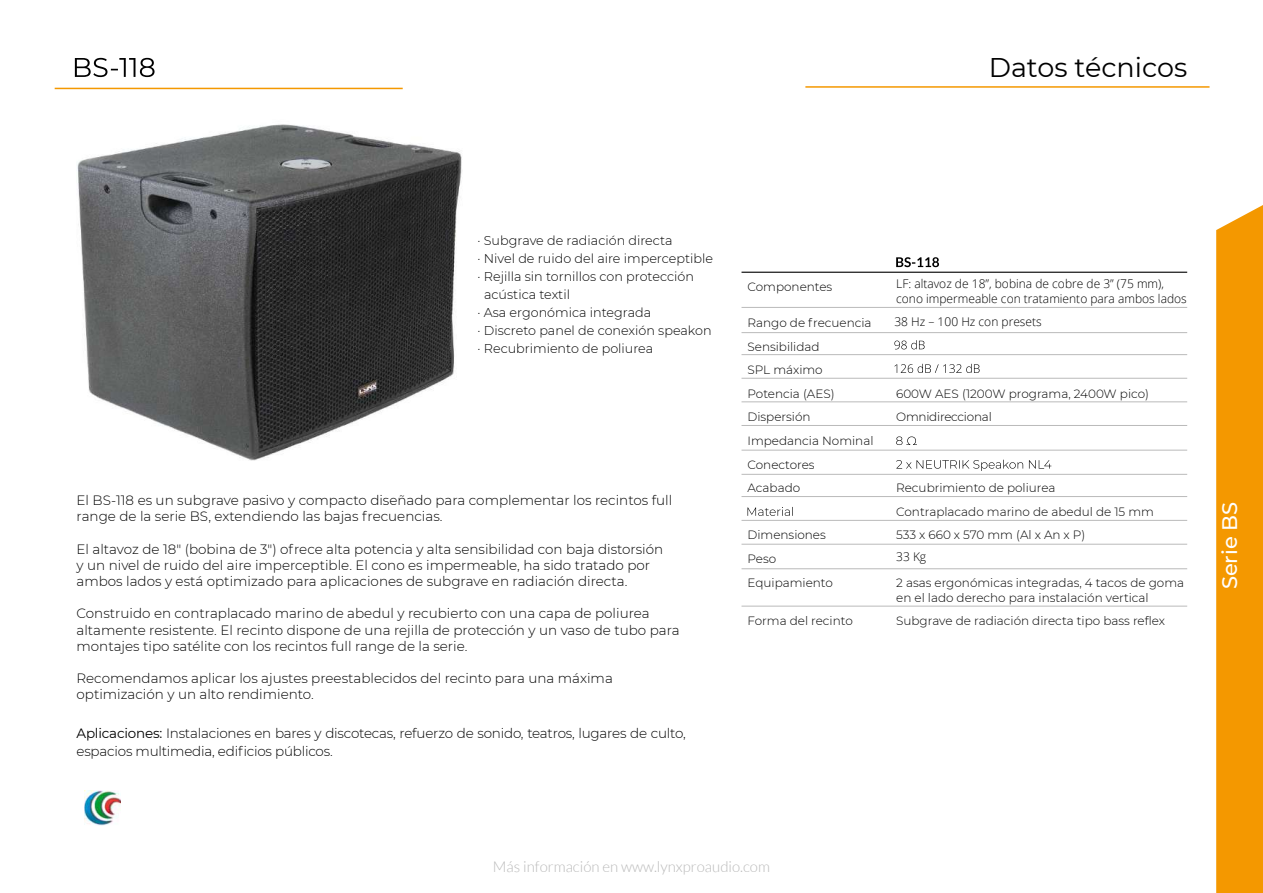
<style>
.page{position:relative;width:1263px;height:893px;background:#fff}
.page>*{position:absolute;margin:0;border:0;box-sizing:border-box;transform-origin:0 0}
.t1{font:27px "Montserrat";color:#000}
.t2{font:500 21px "Montserrat";color:#fff}
.t3{font:300 15px "Lato";color:#bababa}
.t4{font:300 13.5px/16.2px "Montserrat";color:#000}
.t5{font:300 12.75px "Montserrat";color:#000}
.t6{font:300 12px/23.5px "Montserrat";color:#000}
.t7{font:300 12px/15px "Open Sans";color:#000}
.t8{font:300 12px "Montserrat";letter-spacing:-.02em;color:#000}
.s1{font-weight:400}
</style>
<div class="page">
<svg style="left:75px;top:58px;width:80px;height:19px"></svg>
<hr style="left:55px;top:88px;width:348px;height:1px;background:#f49800">
<hr style="left:805px;top:86px;width:404px;height:2px;background:#f49800">
<img style="left:77px;top:124px;width:385px;height:336px">
<svg style="left:896px;top:257px;width:43px;height:10px"></svg>
<svg style="left:894px;top:340px;width:30px;height:9px"></svg>
<svg style="left:894px;top:364px;width:85px;height:9px"></svg>
<svg style="left:896px;top:436px;width:21px;height:9px"></svg>
<svg style="left:896px;top:460px;width:155px;height:11px"></svg>
<svg style="left:747px;top:507px;width:46px;height:9px"></svg>
<hr style="left:741px;top:272px;width:446px;height:1px;background:#000">
<hr style="left:741px;top:307px;width:446px;height:1px;background:#bababa">
<hr style="left:741px;top:332px;width:446px;height:1px;background:#bababa">
<hr style="left:741px;top:354px;width:446px;height:1px;background:#bababa">
<hr style="left:741px;top:402px;width:446px;height:1px;background:#bababa">
<hr style="left:741px;top:378px;width:446px;height:1px;background:#bababa">
<hr style="left:741px;top:425px;width:446px;height:1px;background:#bababa">
<hr style="left:741px;top:450px;width:446px;height:1px;background:#bababa">
<hr style="left:741px;top:496px;width:446px;height:1px;background:#bababa">
<hr style="left:741px;top:474px;width:446px;height:1px;background:#bababa">
<hr style="left:741px;top:544px;width:446px;height:1px;background:#bababa">
<hr style="left:741px;top:568px;width:446px;height:1px;background:#bababa">
<hr style="left:741px;top:606px;width:446px;height:1px;background:#bababa">
<hr style="left:741px;top:520px;width:446px;height:1px;background:#bababa">
<img style="left:84px;top:790px;width:37px;height:36px">
<div style="left:1216px;top:205px;width:47px;height:688px;background:#f49800"></div>
<h1 class="t1" style="left:989px;top:48px;width:200px">Datos técnicos</h1>
<p class="t5" style="left:477px;top:232px;width:197px">· Subgrave de radiación directa</p>
<p class="t5" style="left:477px;top:250px;width:237px">· Nivel de ruido del aire imperceptible</p>
<p class="t5" style="left:477px;top:268px;width:218px">· Rejilla sin tornillos con protección</p>
<p class="t5" style="left:484px;top:286px;width:87px">acústica textil</p>
<p class="t5" style="left:477px;top:304px;width:175px">· Asa ergonómica integrada</p>
<p class="t5" style="left:477px;top:322px;width:236px">· Discreto panel de conexión speakon</p>
<p class="t5" style="left:477px;top:340px;width:177px">· Recubrimiento de poliurea</p>
<p class="t4" style="left:77px;top:492px;width:597px">El BS-118 es un subgrave pasivo y compacto diseñado para complementar los recintos full range de la serie BS, extendiendo las bajas frecuencias.</p>
<p class="t4" style="left:77px;top:540px;width:588px">El altavoz de 18″ (bobina de 3″) ofrece alta potencia y alta sensibilidad con baja distorsión y un nivel de ruido del aire imperceptible. El cono es impermeable, ha sido tratado por ambos lados y está optimizado para aplicaciones de subgrave en radiación directa.</p>
<p class="t4" style="left:77px;top:605px;width:605px">Construido en contraplacado marino de abedul y recubierto con una capa de poliurea altamente resistente. El recinto dispone de una rejilla de protección y un vaso de tubo para montajes tipo satélite con los recintos full range de la serie.</p>
<p class="t4" style="left:77px;top:670px;width:538px">Recomendamos aplicar los ajustes preestablecidos del recinto para una máxima optimización y un alto rendimiento.</p>
<p class="t4" style="left:77px;top:724px;width:611px;line-height:18px"><span class="s1">Aplicaciones:</span> Instalaciones en bares y discotecas, refuerzo de sonido, teatros, lugares de culto, espacios multimedia, edificios públicos.</p>
<p class="t6" style="left:747px;top:274px;width:86px">Componentes</p>
<p class="t7" style="left:896px;top:276px;width:292px">LF: altavoz de 18”, bobina de cobre de 3” (75 mm), cono impermeable con tratamiento para ambos lados</p>
<p class="t6" style="left:747px;top:310px;width:126px">Rango de frecuencia</p>
<p class="t7" style="left:894px;top:313px;width:149px">38 Hz – 100 Hz con presets</p>
<p class="t6" style="left:747px;top:334px;width:89px">Sensibilidad<br>SPL máximo<br>Potencia (AES)</p>
<p class="t6" style="left:896px;top:381px;width:254px">600W AES (1200W programa, 2400W pico)</p>
<p class="t6" style="left:747px;top:405px;width:65px">Dispersión</p>
<p class="t8" style="left:896px;top:409px;width:97px">Omnidireccional</p>
<p class="t6" style="left:747px;top:429px;width:127px">Impedancia Nominal<br>Conectores<br>Acabado</p>
<p class="t6" style="left:896px;top:476px;width:259px">Recubrimiento de poliurea<br>Contraplacado marino de abedul de 15 mm</p>
<p class="t6" style="left:747px;top:523px;width:80px">Dimensiones</p>
<p class="t6" style="left:896px;top:523px;width:191px">533 x 660 x 570 mm (Al x An x P)</p>
<p class="t6" style="left:747px;top:547px;width:30px">Peso</p>
<p class="t7" style="left:896px;top:548px;width:32px">33 Kg</p>
<p class="t6" style="left:747px;top:570px;width:87px">Equipamiento</p>
<p class="t6" style="left:896px;top:575px;width:289px;line-height:15px">2 asas ergonómicas integradas, 4 tacos de goma en el lado derecho para instalación vertical</p>
<p class="t6" style="left:747px;top:609px;width:107px">Forma del recinto</p>
<p class="t6" style="left:896px;top:609px;width:270px">Subgrave de radiación directa tipo bass reflex</p>
<h2 class="t2" style="left:1215px;top:589px;width:89px;rotate:-90deg">Serie BS</h2>
<p class="t3" style="left:493px;top:858px;width:279px">Más información en www.lynxproaudio.com</p>
</div>
